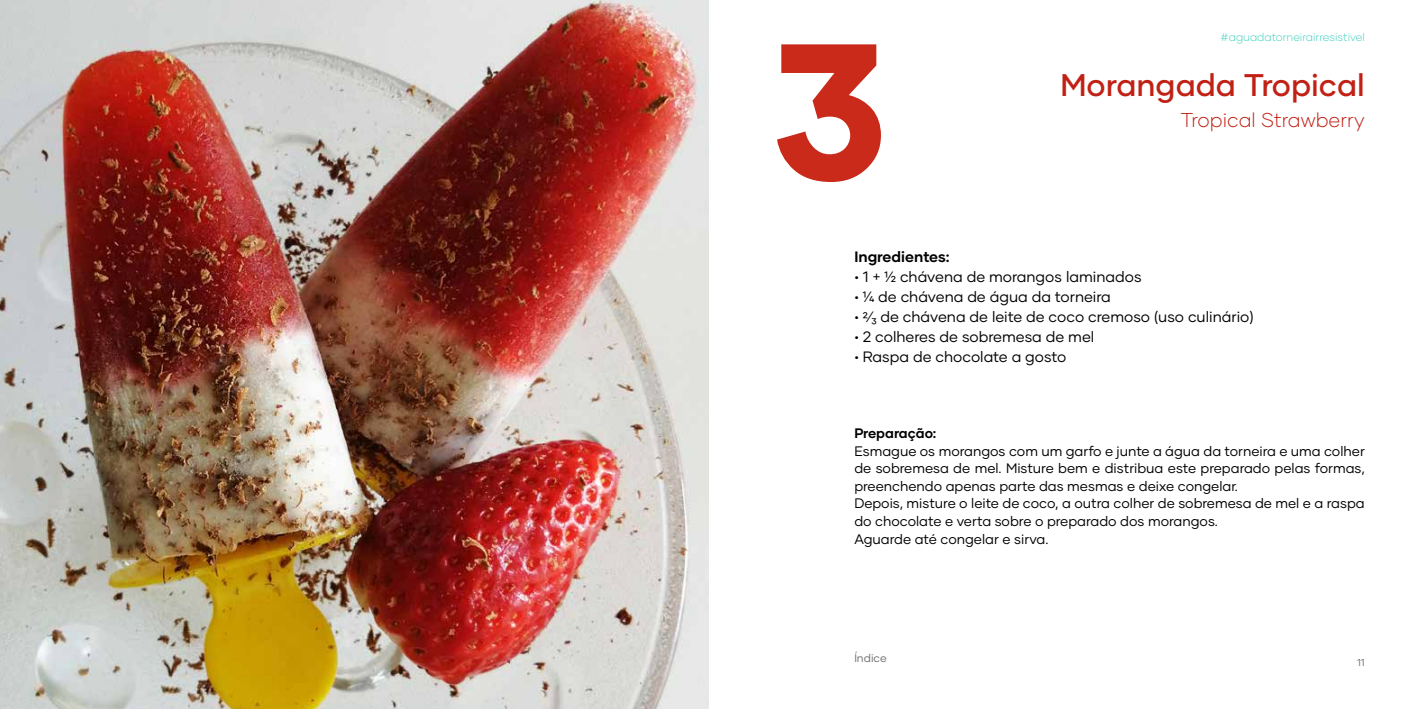
<style>
.page{position:relative;width:1418px;height:709px;background:#fff}
.page>*{position:absolute;margin:0;border:0;box-sizing:border-box;transform-origin:0 0}
.t1{font:800 192.62px "Gilmer";color:#ca2a1a}
.t2{font:500 31.25px "Gilmer";color:#c12115}
.t3{font:300 20px "Gilmer";color:#c12115}
.t4{font:15px "Gilmer";color:#000}
.t5{font:700 15px "Gilmer";color:#000}
.t6{font:13.75px/17.5px "Gilmer";color:#000}
.t7{font:700 13.75px "Gilmer";color:#000}
.t8{font:300 11.25px "Gilmer";color:#40cfbd}
.t9{font:11.25px "Gilmer";color:#706f6f}
.t10{font:10px "Gilmer";color:#706f6f}
</style>
<div class="page">
<img style="left:0;top:0;width:709px;height:709px">
<h1 class="t1" style="left:771px;top:-10px;width:119px">3</h1>
<p class="t8" style="left:1220px;top:30px;width:146px">#aguadatorneirairresistivel</p>
<h2 class="t2" style="left:1060px;top:65px;width:306px">Morangada Tropical</h2>
<h3 class="t3" style="left:1180px;top:108px;width:185px">Tropical Strawberry</h3>
<p class="t5" style="left:854px;top:247px;width:97px">Ingredientes:</p>
<p class="t4" style="left:854px;top:267px;width:289px">• 1 + ½ chávena de morangos laminados</p>
<p class="t4" style="left:854px;top:287px;width:258px">• ¼ de chávena de água da torneira</p>
<p class="t4" style="left:854px;top:307px;width:401px">• ₂⁄₃ de chávena de leite de coco cremoso (uso culinário)</p>
<p class="t4" style="left:854px;top:327px;width:241px">• 2 colheres de sobremesa de mel</p>
<p class="t4" style="left:854px;top:347px;width:213px">• Raspa de chocolate a gosto</p>
<p class="t7" style="left:854px;top:425px;width:84px">Preparação:</p>
<p class="t6" style="left:854px;top:442px;width:512px">Esmague os morangos com um garfo e junte a água da torneira e uma colher de sobremesa de mel. Misture bem e distribua este preparado pelas formas, preenchendo apenas parte das mesmas e deixe congelar.<br>Depois, misture o leite de coco, a outra colher de sobremesa de mel e a raspa do chocolate e verta sobre o preparado dos morangos.<br>Aguarde até congelar e sirva.</p>
<p class="t9" style="left:854px;top:651px;width:34px">Índice</p>
<p class="t10" style="left:1356px;top:656px;width:9px">11</p>
</div>
